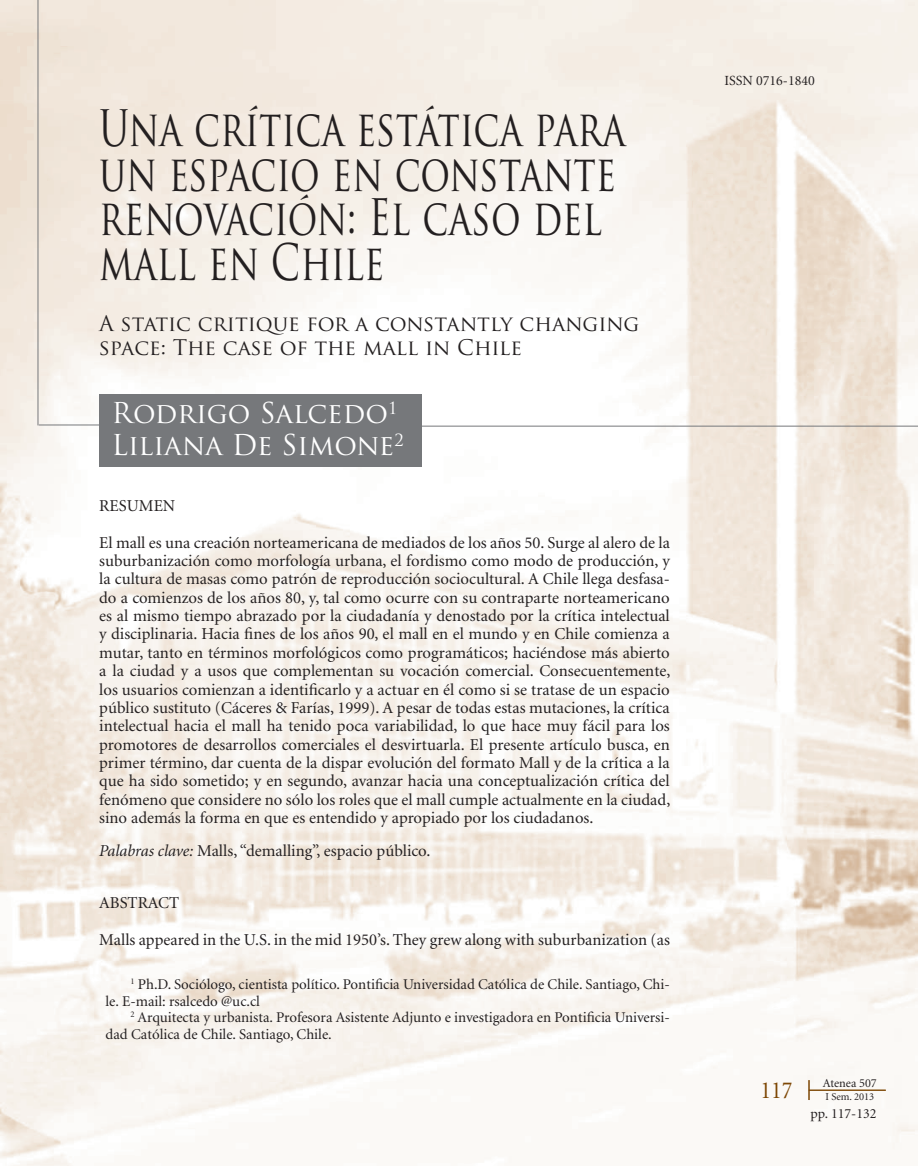
<style>
.page{position:relative;width:918px;height:1166px;background:#fff}
.page>*{position:absolute;margin:0;border:0;box-sizing:border-box;transform-origin:0 0}
.t1{font:49px/44.6px "Trajan Pro";color:#231f20;scale:.75 1}
.t2{font:28px/31.5px "Trajan Pro";color:#fff}
.t3{font:24.5px "Minion";color:#7d4704;scale:.9 1}
.t4{font:21px/24.5px "Trajan Pro";color:#231f20}
.t5{font:16.62px/18.4px "Minion";color:#231f20;text-align:justify}
.t6{font:14.88px/16.6px "Minion";color:#231f20}
.t7{font:14px "Minion";color:#231f20}
.t8{font:12.25px "Minion";color:#231f20}
.t9{font:10.5px "Minion";color:#231f20}
.s1{font-style:italic}
</style>
<div class="page">
<img style="left:0;top:0;width:918px;height:1166px">
<div style="left:99px;top:394px;width:323px;height:73px;background:#76787b"></div>
<hr style="left:363px;top:426px;width:555px;height:1px;background:#76787b">
<hr style="left:39px;top:424px;width:67px;height:1px;background:#76787b">
<hr style="left:38px;top:0;width:1px;height:425px;background:#76787b">
<hr style="left:809px;top:1090px;width:76px;height:1px;background:#7d4704">
<svg style="left:808px;top:1080px;width:1px;height:20px"></svg>
<h1 class="t1" style="left:99px;top:105px;width:703px">Una crítica estática para un espacio en constante renovación: El caso del mall en Chile</h1>
<p class="t4" style="left:99px;top:310px;width:541px">A static critique for a constantly changing space: The case of the mall in Chile</p>
<h2 class="t2" style="left:111px;top:397px;width:294px">Rodrigo Salcedo<sup>1<br></sup>Liliana De Simone<sup>2</sup></h2>
<p class="t5" style="left:99px;top:497px;width:77px">RESUMEN</p>
<p class="t5" style="left:99px;top:534px;width:572px">El mall es una creación norteamericana de mediados de los años 50. Surge al alero de la suburbanización como morfología urbana, el fordismo como modo de producción, y la cultura de masas como patrón de reproducción sociocultural. A Chile llega desfasa&shy;do a comienzos de los años 80, y, tal como ocurre con su contraparte norteamericano es al mismo tiempo abrazado por la ciudadanía y denostado por la crítica intelectual y disciplinaria. Hacia fines de los años 90, el mall en el mundo y en Chile comienza a mutar, tanto en términos morfológicos como programáticos; haciéndose más abierto a la ciudad y a usos que complementan su vocación comercial. Consecuentemente, los usuarios comienzan a identificarlo y a actuar en él como si se tratase de un espacio público sustituto (Cáceres &amp; Farías, 1999). A pesar de todas estas mutaciones, la crítica intelectual hacia el mall ha tenido poca variabilidad, lo que hace muy fácil para los promotores de desarrollos comerciales el desvirtuarla. El presente artículo busca, en primer término, dar cuenta de la dispar evolución del formato Mall y de la crítica a la que ha sido sometido; y en segundo, avanzar hacia una conceptualización crítica del fenómeno que considere no sólo los roles que el mall cumple actualmente en la ciudad, sino además la forma en que es entendido y apropiado por los ciudadanos.</p>
<p class="t5" style="left:99px;top:842px;width:333px"><span class="s1">Palabras clave:</span> Malls, “demalling”, espacio público.</p>
<p class="t5" style="left:99px;top:894px;width:81px">ABSTRACT</p>
<p class="t5" style="left:99px;top:931px;width:572px">Malls appeared in the U.S. in the mid 1950’s. They grew along with suburbanization (as</p>
<p class="t6" style="left:106px;top:976px;width:566px;text-indent:25px"><sup>1</sup> Ph.D. Sociólogo, cientista político. Pontificia Universidad Católica de Chile. Santiago, Chi&shy;le. E-mail: rsalcedo @uc.cl</p>
<p class="t6" style="left:106px;top:1010px;width:566px;text-indent:25px"><sup>2</sup> Arquitecta y urbanista. Profesora Asistente Adjunto e investigadora en Pontificia Universi&shy;dad Católica de Chile. Santiago, Chile.</p>
<p class="t7" style="left:724px;top:74px;width:92px">Issn 0716-1840</p>
<h3 class="t3" style="left:760px;top:1078px;width:37px">117</h3>
<p class="t8" style="left:823px;top:1077px;width:56px">Atenea 507</p>
<p class="t9" style="left:825px;top:1091px;width:50px">I Sem. 2013</p>
<p class="t7" style="left:810px;top:1106px;width:67px">pp. 117-132</p>
</div>
